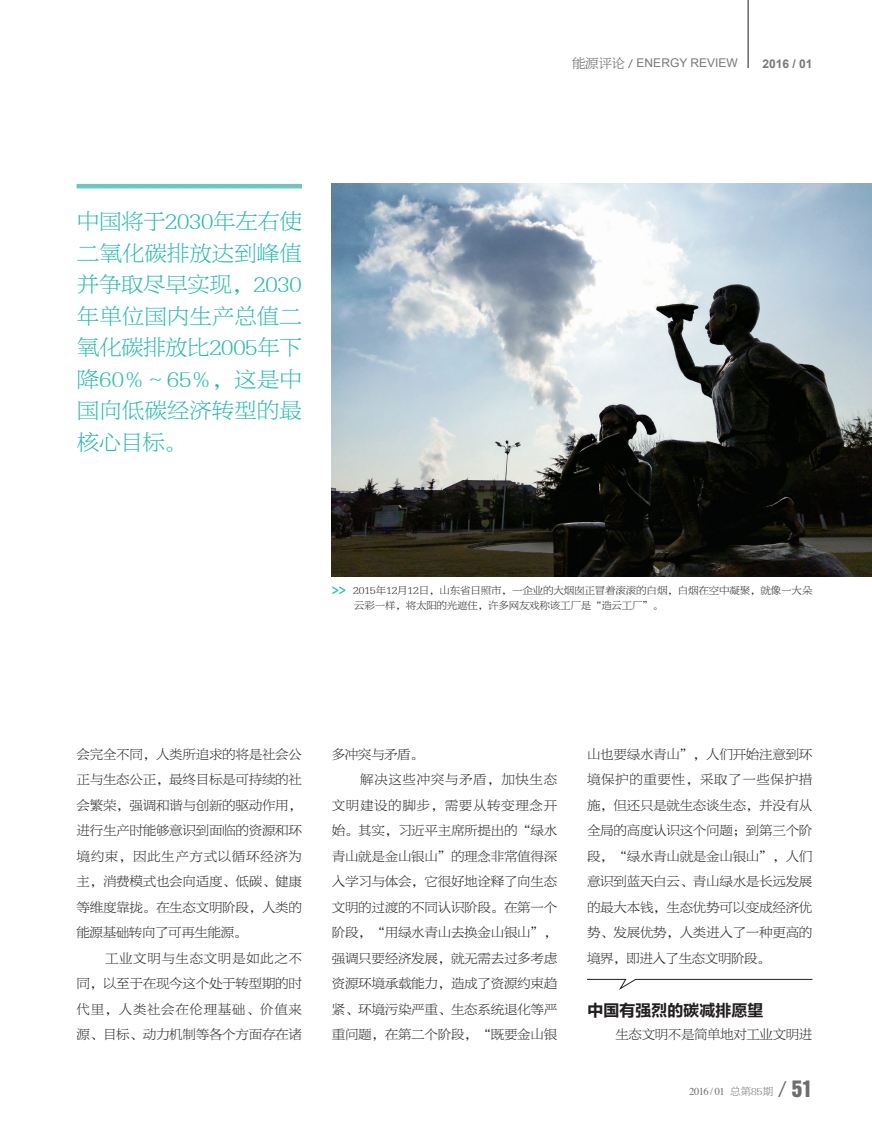
<style>
.page{position:relative;width:872px;height:1127px;background:#fff}
.page>*{position:absolute;margin:0;border:0;box-sizing:border-box;transform-origin:0 0}
.抽文{font:22.5px/31.5px "FZBYSK GBK1 0";color:#22bcac;text-align:justify}
.t1{font:21px "Helvetica Inserat LT Std";color:#6c6d70}
.一级标{font:16.5px "FZLTCHK GBK1 0";letter-spacing:-.03em;color:#231f20}
.内文{font:13.5px/25.5px "FZBYSK GBK1 0";letter-spacing:-.02em;color:#231f20;text-align:justify}
.t2{font:12px "Arial";color:#76787b}
.t3{font:700 12px "Arial";color:#76787b}
.图说{font:10.5px/15px "FZBYSK GBK1 0";letter-spacing:-.015em;color:#231f20}
.t4{font:10.5px "Times";letter-spacing:-.05em;color:#6c6d70}
.s1{font-family:"FZBYSK GBK1 0";font-size:13.5px;color:#57585a}
.s2{font-family:"FZLTCHK GBK1 0";color:#22bcac}
.s3{font-family:"FZBYSK GBK1 0"}
.s4{font-family:"FZBYSK GBK1 0";font-size:24px}
</style>
<div class="page">
<hr style="left:748px;top:0;width:1px;height:68px;background:#231f20">
<hr style="left:77px;top:184px;width:225px;height:4px;background:#6bc8be">
<img style="left:332px;top:184px;width:540px;height:393px">
<svg style="left:587px;top:979px;width:226px;height:11px"></svg>
<p class="t2" style="left:572px;top:55px;width:167px"><span class="s1">能源评论 /</span> ENERGY REVIEW</p>
<p class="t3" style="left:762px;top:55px;width:52px">2016 / 01</p>
<p class="抽文" style="left:77px;top:206px;width:227px">中国将于2030年左右使二氧化碳排放达到峰值并争取尽早实现，2030年单位国内生产总值二氧化碳排放比2005年下降60%～65%，这是中国向低碳经济转型的最核心目标。</p>
<p class="图说" style="left:354px;top:583px;width:460px;text-indent:-22px"><span class="s2">&gt;&gt;</span> 2015年12月12日，山东省日照市，一企业的大烟囱正冒着滚滚的白烟，白烟在空中凝聚，就像一大朵云彩一样，将太阳的光遮住，许多网友戏称该工厂是“造云工厂”。</p>
<p class="内文" style="left:77px;top:742px;width:227px">会完全不同，人类所追求的将是社会公正与生态公正，最终目标是可持续的社会繁荣，强调和谐与创新的驱动作用，进行生产时能够意识到面临的资源和环境约束，因此生产方式以循环经济为主，消费模式也会向适度、低碳、健康等维度靠拢。在生态文明阶段，人类的能源基础转向了可再生能源。</p>
<p class="内文" style="left:77px;top:946px;width:227px;text-indent:29px">工业文明与生态文明是如此之不同，以至于在现今这个处于转型期的时代里，人类社会在伦理基础、价值来源、目标、动力机制等各个方面存在诸</p>
<p class="内文" style="left:332px;top:742px;width:94px">多冲突与矛盾。</p>
<p class="内文" style="left:332px;top:767px;width:227px;text-indent:29px">解决这些冲突与矛盾，加快生态文明建设的脚步，需要从转变理念开始。其实，习近平主席所提出的“绿水青山就是金山银山”的理念非常值得深入学习与体会，它很好地诠释了向生态文明的过渡的不同认识阶段。在第一个阶段，“用绿水青山去换金山银山”，强调只要经济发展，就无需去过多考虑资源环境承载能力，造成了资源约束趋紧、环境污染严重、生态系统退化等严重问题，在第二个阶段，“既要金山银</p>
<p class="内文" style="left:587px;top:742px;width:227px">山也要绿水青山”，人们开始注意到环境保护的重要性，采取了一些保护措施，但还只是就生态谈生态，并没有从全局的高度认识这个问题；到第三个阶段，“绿水青山就是金山银山”，人们意识到蓝天白云、青山绿水是长远发展的最大本钱，生态优势可以变成经济优势、发展优势，人类进入了一种更高的境界，即进入了生态文明阶段。</p>
<p class="一级标" style="left:587px;top:1001px;width:178px">中国有强烈的碳减排愿望</p>
<p class="内文" style="left:615px;top:1022px;width:198px">生态文明不是简单地对工业文明进</p>
<p class="t4" style="left:689px;top:1082px;width:85px">2016 / 01 <span class="s3">总第85期</span></p>
<p class="t1" style="left:777px;top:1076px;width:37px"><span class="s4">/</span>51</p>
</div>
